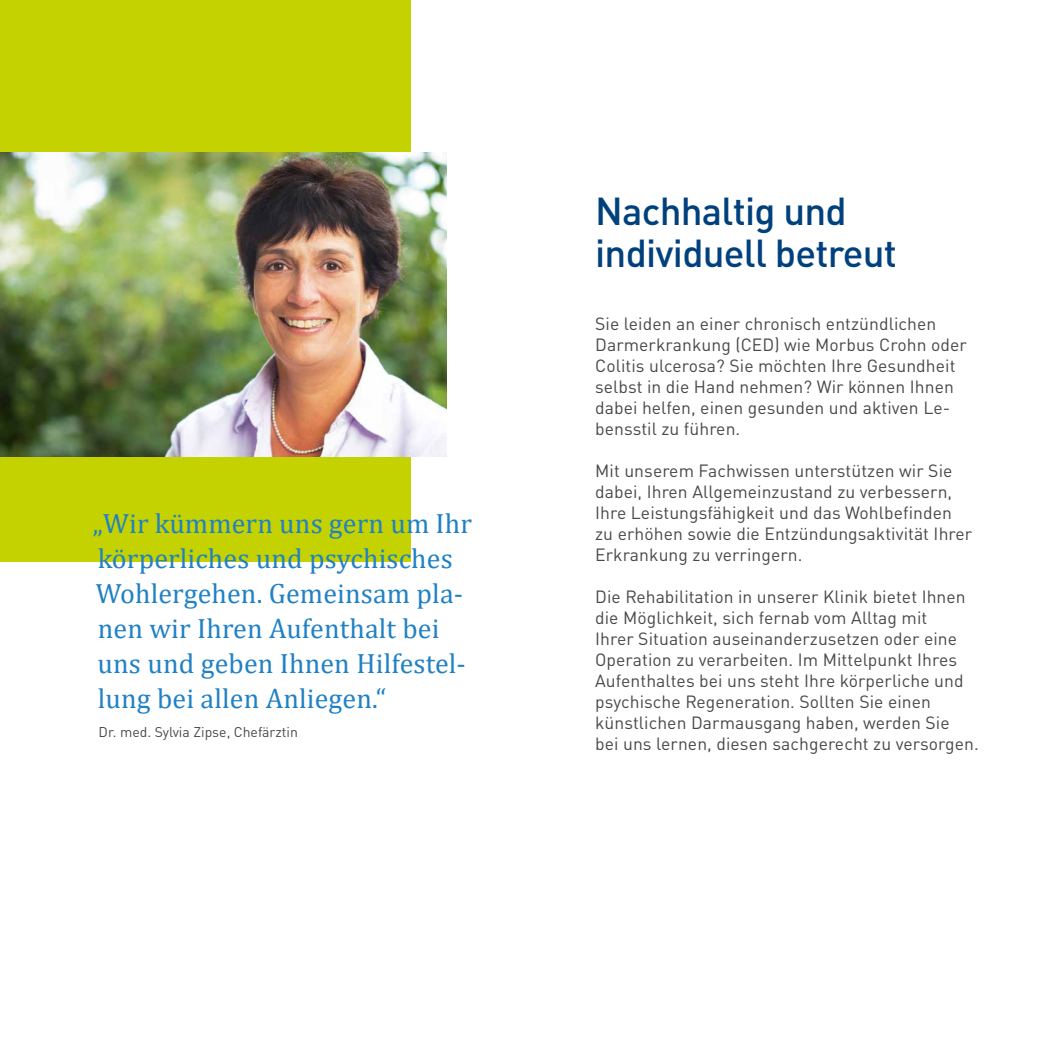
<style>
.page{position:relative;width:1042px;height:1042px;background:#fff}
.page>*{position:absolute;margin:0;border:0;box-sizing:border-box;transform-origin:0 0}
.t1{font:500 38.5px/42px "DINOT";letter-spacing:-.02em;color:#00417d}
.t2{font:28px/35px "Cambria";letter-spacing:.005em;color:#2081c4}
.t3{font:17.5px/21px "DINOT";letter-spacing:.005em;color:#484847}
.t4{font:14px "DINOT";color:#484847}
</style>
<div class="page">
<div style="left:0;top:0;width:411px;height:561px;background:#c3d200"></div>
<img style="left:0;top:152px;width:446px;height:304px">
<h2 class="t2" style="left:93px;top:505px;width:380px">„Wir kümmern uns gern um Ihr körperliches und psychisches<br>Wohlergehen. Gemeinsam pla&shy;nen wir Ihren Aufenthalt bei uns und geben Ihnen Hilfestel&shy;lung bei allen Anliegen.“</h2>
<p class="t4" style="left:99px;top:723px;width:201px">Dr. med. Sylvia Zipse, Chefärztin</p>
<h1 class="t1" style="left:595px;top:189px;width:303px">Nachhaltig und individuell betreut</h1>
<p class="t3" style="left:595px;top:313px;width:373px">Sie leiden an einer chronisch entzündlichen Darmerkrankung (CED) wie Morbus Crohn oder Colitis ulcerosa? Sie möchten Ihre Gesundheit selbst in die Hand nehmen? Wir können Ihnen dabei helfen, einen gesunden und aktiven Le&shy;bensstil zu führen.</p>
<p class="t3" style="left:595px;top:460px;width:379px">Mit unserem Fachwissen unterstützen wir Sie dabei, Ihren Allgemeinzustand zu verbessern, Ihre Leistungsfähigkeit und das Wohlbefinden zu erhöhen sowie die Entzündungsaktivität Ihrer Erkrankung zu verringern.</p>
<p class="t3" style="left:595px;top:586px;width:385px">Die Rehabilitation in unserer Klinik bietet Ihnen die Möglichkeit, sich fernab vom Alltag mit<br>Ihrer Situation auseinanderzusetzen oder eine Operation zu verarbeiten. Im Mittelpunkt Ihres Aufenthaltes bei uns steht Ihre körperliche und psychische Regeneration. Sollten Sie einen künstlichen Darmausgang haben, werden Sie<br>bei uns lernen, diesen sachgerecht zu versorgen.</p>
</div>
